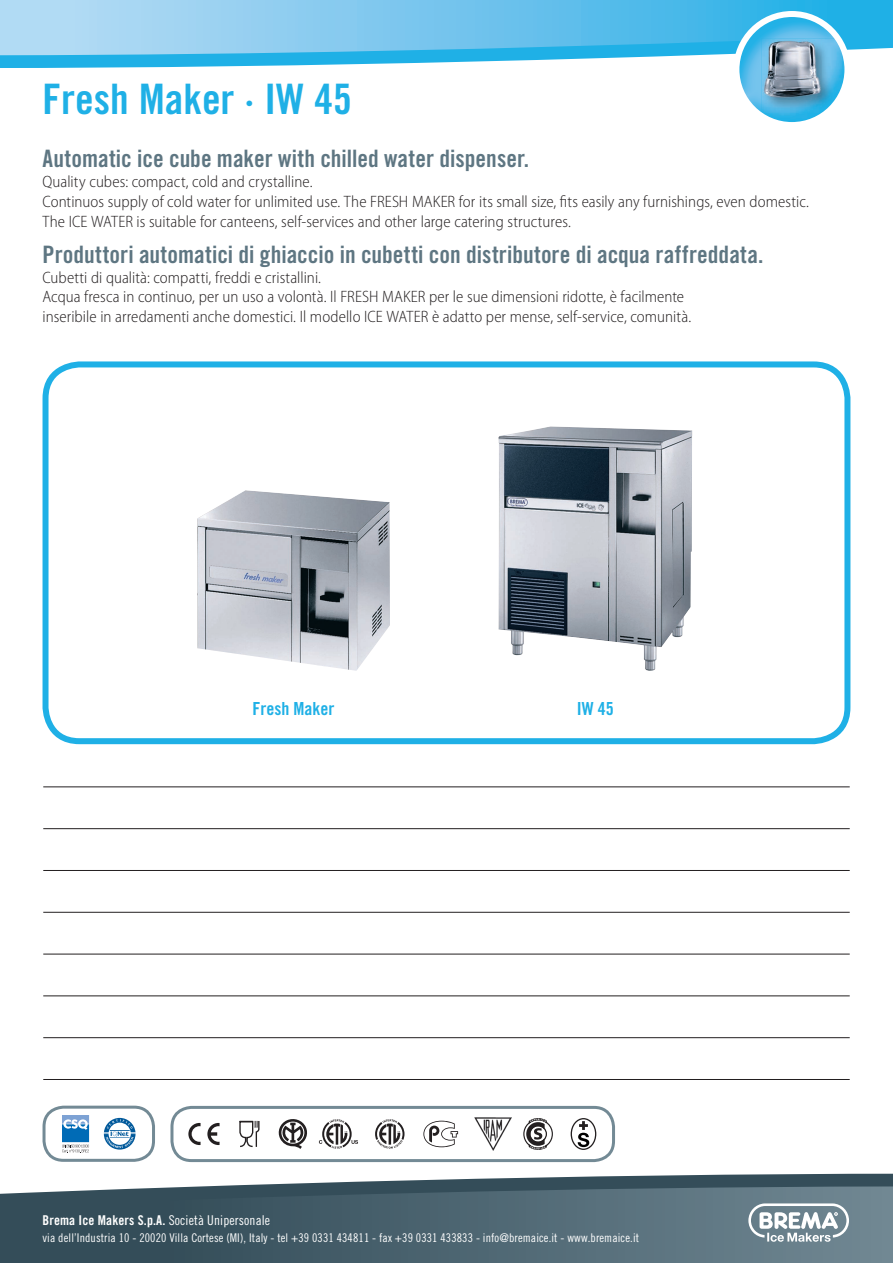
<style>
.page{position:relative;width:893px;height:1263px;background:#fff}
.page>*{position:absolute;margin:0;border:0;box-sizing:border-box;transform-origin:0 0}
.t1{font:42px "Trade Gothic Bold Cond Twenty";color:#1fb0e6}
.t2{font:24px "Trade Gothic Bold Cond Twenty";color:#5e7682}
.t3{font:18px "Trade Gothic Bold Cond Twenty";color:#1fb0e6}
.t4{font:300 semi-condensed 16.5px/19.8px "Myriad Pro";letter-spacing:.005em;color:#231f20}
.t5{font:13.5px "Trade Gothic LT Std Bd Cn 20";letter-spacing:.01em;color:#fff}
.t6{font:12px "Trade Gothic LT Std Cn 18";letter-spacing:.01em;color:#fff}
.s1{font-family:"Trade Gothic LT Std Cn 18"}
</style>
<div class="page">
<svg style="left:216px;top:1174px;width:677px;height:12px;fill:#344d59"></svg>
<svg style="left:0;top:1186px;width:893px;height:77px;background:#4c6470"></svg>
<svg style="left:748px;top:1203px;width:101px;height:39px"></svg>
<svg style="left:0;top:55px;width:699px;height:13px;fill:#1fb0e6"></svg>
<svg style="left:0;top:0;width:893px;height:55px;background:#73c6ed"></svg>
<img style="left:736px;top:14px;width:111px;height:107px">
<img style="left:762px;top:38px;width:80px;height:82px">
<img style="left:763px;top:39px;width:58px;height:61px">
<div style="left:733px;top:11px;width:117px;height:117px;border:6px solid #fff;border-radius:50%"></div>
<div style="left:43px;top:361px;width:807px;height:383px;border:6px solid #1fb0e6;border-radius:34px"></div>
<hr style="left:43px;top:787px;width:807px;height:1px;background:#231f20">
<hr style="left:43px;top:828px;width:807px;height:1px;background:#231f20">
<hr style="left:43px;top:870px;width:807px;height:1px;background:#231f20">
<hr style="left:43px;top:912px;width:807px;height:1px;background:#231f20">
<hr style="left:43px;top:954px;width:807px;height:1px;background:#231f20">
<hr style="left:43px;top:996px;width:807px;height:1px;background:#231f20">
<hr style="left:43px;top:1037px;width:807px;height:1px;background:#231f20">
<hr style="left:43px;top:1079px;width:807px;height:1px;background:#231f20">
<img style="left:498px;top:426px;width:194px;height:245px">
<img style="left:197px;top:490px;width:193px;height:181px">
<div style="left:170px;top:1106px;width:445px;height:56px;border:3px solid #738a95;border-radius:20px"></div>
<svg style="left:188px;top:1123px;width:13px;height:22px"></svg>
<svg style="left:207px;top:1123px;width:13px;height:22px"></svg>
<svg style="left:278px;top:1119px;width:29px;height:30px"></svg>
<svg style="left:319px;top:1119px;width:39px;height:30px"></svg>
<svg style="left:239px;top:1120px;width:21px;height:28px"></svg>
<svg style="left:423px;top:1121px;width:35px;height:26px"></svg>
<svg style="left:523px;top:1118px;width:30px;height:32px"></svg>
<svg style="left:571px;top:1118px;width:25px;height:32px"></svg>
<img style="left:474px;top:1117px;width:38px;height:34px">
<div style="left:43px;top:1106px;width:112px;height:56px;border:3px solid #738a95;border-radius:20px"></div>
<svg style="left:104px;top:1118px;width:32px;height:31px"></svg>
<svg style="left:62px;top:1115px;width:27px;height:38px"></svg>
<svg style="left:375px;top:1119px;width:29px;height:30px"></svg>
<h1 class="t1" style="left:43px;top:74px;width:311px">Fresh Maker · IW 45</h1>
<h2 class="t2" style="left:43px;top:144px;width:488px">Automatic ice cube maker with chilled water dispenser.</h2>
<p class="t4" style="left:43px;top:172px;width:768px">Quality cubes: compact, cold and crystalline.<br>Continuos supply of cold water for unlimited use. The FRESH MAKER for its small size, fits easily any furnishings, even domestic.<br>The ICE WATER is suitable for canteens, self-services and other large catering structures.</p>
<h2 class="t2" style="left:43px;top:240px;width:722px">Produttori automatici di ghiaccio in cubetti con distributore di acqua raffreddata.</h2>
<p class="t4" style="left:43px;top:268px;width:650px">Cubetti di qualità: compatti, freddi e cristallini.<br>Acqua fresca in continuo, per un uso a volontà. Il FRESH MAKER per le sue dimensioni ridotte, è facilmente inseribile in arredamenti anche domestici. Il modello ICE WATER è adatto per mense, self-service, comunità.</p>
<p class="t3" style="left:252px;top:698px;width:83px">Fresh Maker</p>
<p class="t3" style="left:577px;top:698px;width:38px">IW 45</p>
<p class="t5" style="left:43px;top:1212px;width:229px">Brema Ice Makers S.p.A. <span class="s1">Società Unipersonale</span></p>
<p class="t6" style="left:43px;top:1230px;width:598px">via dell’Industria 10 - 20020 Villa Cortese (MI), Italy - tel +39 0331 434811 - fax +39 0331 433833 - info@bremaice.it - www.bremaice.it</p>
</div>
